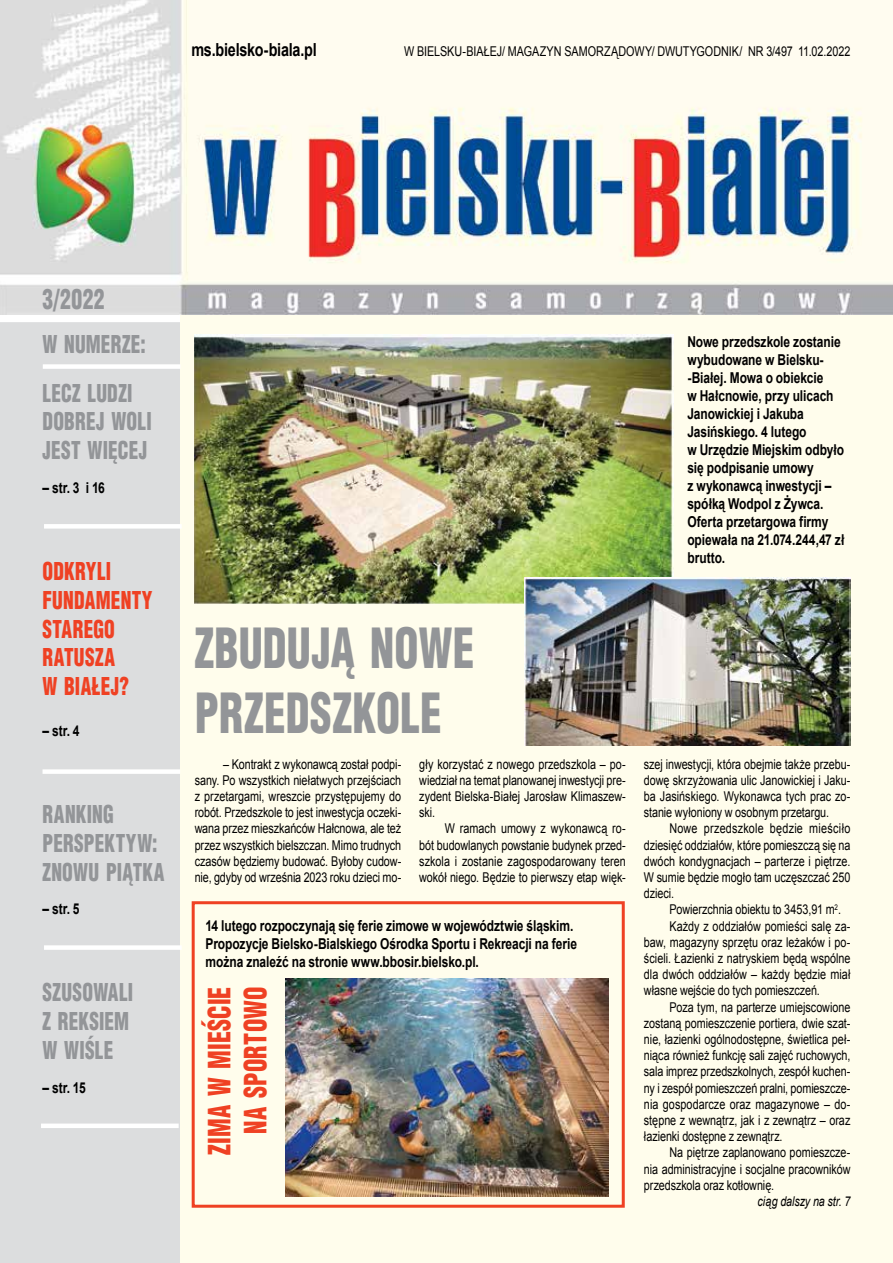
<style>
.page{position:relative;width:893px;height:1263px;background:#fff}
.page>*{position:absolute;margin:0;border:0;box-sizing:border-box;transform-origin:0 0}
.t1{font:900 54px/64.8px "Switzerland Cond";letter-spacing:.005em;color:#939598;scale:.8 1}
.t2{font:900 30px/36px "Switzerland Cond";letter-spacing:.01em;color:#ef4123;text-align:right;scale:.8 1}
.t3{font:900 27px "Switzerland Cond";color:#939598;scale:.8 1}
.t4{font:900 24px/28.8px "Switzerland Cond";letter-spacing:.015em;color:#939598;scale:.8 1}
.t5{font:900 24px/28.8px "Switzerland Cond";letter-spacing:.015em;color:#ef4123;scale:.8 1}
.t6{font:700 18px "Arial";letter-spacing:-.015em;color:#000;scale:.8 1}
.t7{font:700 15px/18px "Arial";letter-spacing:-.005em;color:#000;scale:.8 1}
.t8{font:13.5px/16.2px "Arial";letter-spacing:-.005em;color:#000;text-align:justify;scale:.8 1}
.t9{font:italic 13.5px "Arial";letter-spacing:-.01em;color:#000;scale:.8 1}
</style>
<div class="page">
<img style="left:0;top:0;width:893px;height:315px">
<div style="left:0;top:322px;width:180px;height:941px;background:#dcddde"></div>
<div style="left:180px;top:316px;width:713px;height:947px;background:#fffdec"></div>
<div style="left:192px;top:901px;width:433px;height:307px;border:3px solid #ef4123"></div>
<img style="left:195px;top:334px;width:478px;height:270px">
<img style="left:524px;top:577px;width:326px;height:168px">
<div style="left:43px;top:364px;width:137px;height:5px;background:#fff"></div>
<div style="left:44px;top:524px;width:138px;height:5px;background:#fff"></div>
<div style="left:43px;top:769px;width:137px;height:5px;background:#fff"></div>
<div style="left:44px;top:945px;width:138px;height:5px;background:#fff"></div>
<div style="left:41px;top:1123px;width:138px;height:5px;background:#fff"></div>
<img style="left:286px;top:978px;width:322px;height:218px">
<h3 class="t6" style="left:191px;top:37px;width:158px">ms.bielsko-biala.pl</h3>
<p class="t8" style="left:404px;top:43px;width:559px">W BIELSKU-BIAŁEJ/ MAGAZYN SAMORZĄDOWY/ DWUTYGODNIK/ NR 3/497 11.02.2022</p>
<h3 class="t3" style="left:43px;top:282px;width:79px">3/2022</h3>
<h3 class="t4" style="left:43px;top:329px;width:131px">W NUMERZE:</h3>
<h3 class="t4" style="left:43px;top:361px;width:131px">W NUMERZE:</h3>
<h3 class="t4" style="left:43px;top:378px;width:138px">LECZ LUDZI<br>DOBREJ WOLI<br>JEST WIĘCEJ</h3>
<p class="t7" style="left:43px;top:479px;width:80px">– str. 3 i 16</p>
<h3 class="t5" style="left:43px;top:556px;width:139px">ODKRYLI<br>FUNDAMENTY<br>STAREGO<br>RATUSZA<br>W BIAŁEJ?</h3>
<p class="t7" style="left:43px;top:722px;width:48px">– str. 4</p>
<h3 class="t4" style="left:43px;top:799px;width:154px">RANKING<br>PERSPEKTYW:<br>ZNOWU PIĄTKA</h3>
<p class="t7" style="left:43px;top:900px;width:48px">– str. 5</p>
<h3 class="t4" style="left:43px;top:977px;width:115px">SZUSOWALI<br>Z REKSIEM<br>W WIŚLE</h3>
<p class="t7" style="left:43px;top:1078px;width:55px">– str. 15</p>
<p class="t7" style="left:687px;top:333px;width:198px">Nowe przedszkole zostanie wybudowane w Bielsku--Białej. Mowa o obiekcie<br>w Hałcnowie, przy ulicach<br>Janowickiej i Jakuba<br>Jasińskiego. 4 lutego<br>w Urzędzie Miejskim odbyło się podpisanie umowy<br>z wykonawcą inwestycji – spółką Wodpol z Żywca.<br>Oferta przetargowa firmy opiewała na 21.074.244,47 zł brutto.</p>
<h1 class="t1" style="left:195px;top:614px;width:351px">ZBUDUJĄ NOWE<br>PRZEDSZKOLE</h1>
<p class="t8" style="left:195px;top:756px;width:260px;text-indent:28px">– Kontrakt z wykonawcą został podpi&shy;sany. Po wszystkich niełatwych przejściach z przetargami, wreszcie przystępujemy do robót. Przedszkole to jest inwestycja oczeki&shy;wana przez mieszkańców Hałcnowa, ale też przez wszystkich bielszczan. Mimo trudnych czasów będziemy budować. Byłoby cudow&shy;nie, gdyby od września 2023 roku dzieci mo-</p>
<p class="t8" style="left:419px;top:756px;width:260px">gły korzystać z nowego przedszkola – po&shy;wiedział na temat planowanej inwestycji pre&shy;zydent Bielska-Białej Jarosław Klimaszew&shy;ski.</p>
<p class="t8" style="left:419px;top:820px;width:260px;text-indent:26px">W ramach umowy z wykonawcą ro&shy;bót budowlanych powstanie budynek przed&shy;szkola i zostanie zagospodarowany teren wokół niego. Będzie to pierwszy etap więk-</p>
<p class="t7" style="left:206px;top:916px;width:466px">14 lutego rozpoczynają się ferie zimowe w województwie śląskim.<br>Propozycje Bielsko-Bialskiego Ośrodka Sportu i Rekreacji na ferie można znaleźć na stronie www.bbosir.bielsko.pl.</p>
<h2 class="t2" style="left:201px;top:1155px;width:212px;rotate:-90deg">ZIMA W MIEŚCIE<br>NA SPORTOWO</h2>
<p class="t8" style="left:644px;top:756px;width:260px">szej inwestycji, która obejmie także przebu&shy;dowę skrzyżowania ulic Janowickiej i Jaku&shy;ba Jasińskiego. Wykonawca tych prac zo&shy;stanie wyłoniony w osobnym przetargu.</p>
<p class="t8" style="left:644px;top:820px;width:260px;text-indent:26px">Nowe przedszkole będzie mieściło dziesięć oddziałów, które pomieszczą się na dwóch kondygnacjach – parterze i piętrze.<br>W sumie będzie mogło tam uczęszczać 250</p>
<p class="t8" style="left:644px;top:885px;width:39px">dzieci.</p>
<p class="t8" style="left:669px;top:901px;width:216px">Powierzchnia obiektu to 3453,91 m<sup>2</sup>.</p>
<p class="t8" style="left:669px;top:918px;width:228px">Każdy z oddziałów pomieści salę za-</p>
<p class="t8" style="left:644px;top:934px;width:260px">baw, magazyny sprzętu oraz leżaków i po-</p>
<p class="t8" style="left:644px;top:950px;width:260px">ścieli. Łazienki z natryskiem będą wspólne</p>
<p class="t8" style="left:644px;top:966px;width:260px">dla dwóch oddziałów – każdy będzie miał</p>
<p class="t8" style="left:644px;top:982px;width:221px">własne wejście do tych pomieszczeń.</p>
<p class="t8" style="left:669px;top:999px;width:228px">Poza tym, na parterze umiejscowione</p>
<p class="t8" style="left:644px;top:1015px;width:260px">zostaną pomieszczenie portiera, dwie szat-</p>
<p class="t8" style="left:644px;top:1031px;width:260px">nie, łazienki ogólnodostępne, świetlica peł-</p>
<p class="t8" style="left:644px;top:1047px;width:260px">niąca również funkcję sali zajęć ruchowych,</p>
<p class="t8" style="left:644px;top:1063px;width:260px">sala imprez przedszkolnych, zespół kuchen-</p>
<p class="t8" style="left:644px;top:1080px;width:260px">ny i zespół pomieszczeń pralni, pomieszcze-</p>
<p class="t8" style="left:644px;top:1096px;width:260px">nia gospodarcze oraz magazynowe – do-</p>
<p class="t8" style="left:644px;top:1112px;width:260px">stępne z wewnątrz, jak i z zewnątrz – oraz</p>
<p class="t8" style="left:644px;top:1128px;width:175px">łazienki dostępne z zewnątrz.</p>
<p class="t8" style="left:669px;top:1144px;width:228px">Na piętrze zaplanowano pomieszcze-</p>
<p class="t8" style="left:644px;top:1161px;width:260px">nia administracyjne i socjalne pracowników</p>
<p class="t8" style="left:644px;top:1177px;width:164px">przedszkola oraz kotłownię.</p>
<p class="t9" style="left:757px;top:1192px;width:118px">ciąg dalszy na str. 7</p>
</div>
